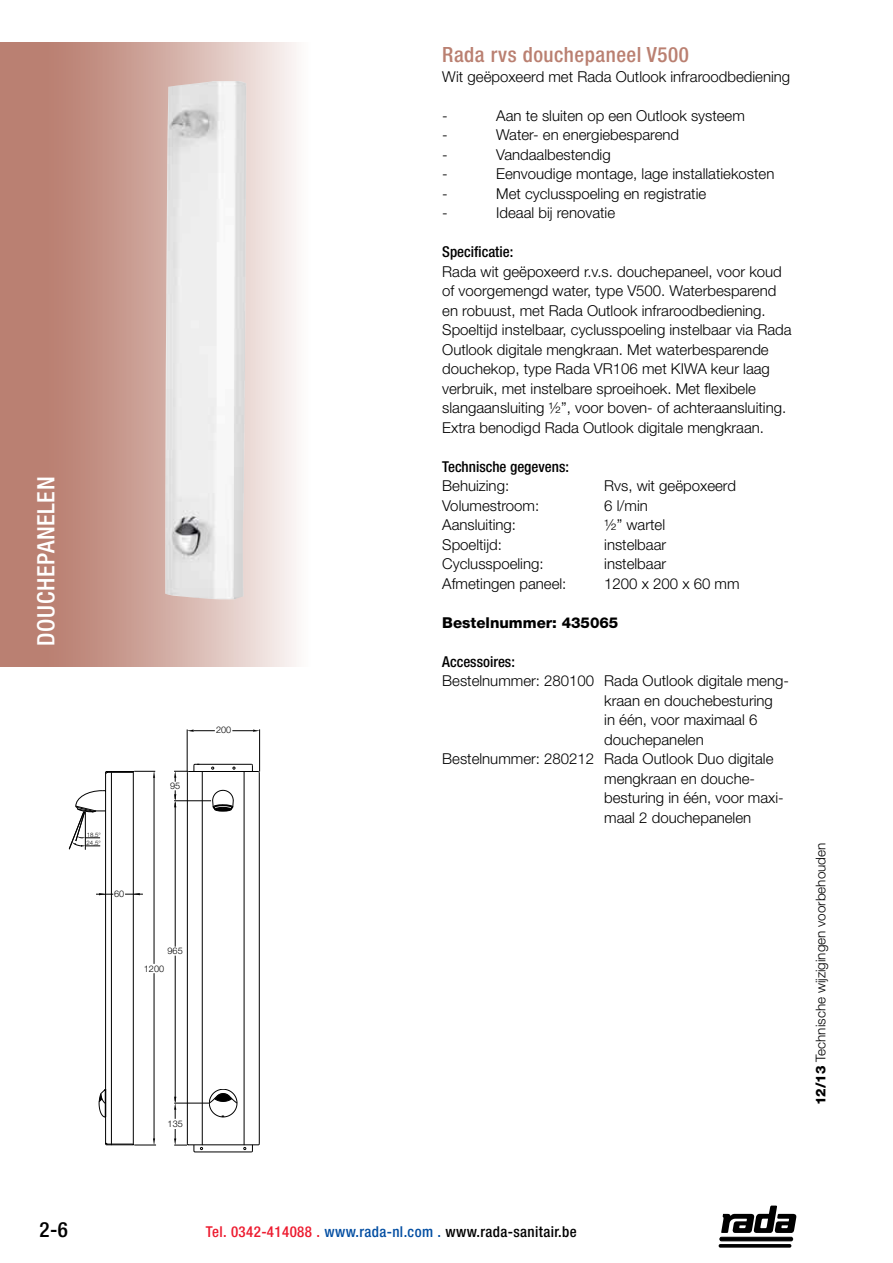
<style>
.page{position:relative;width:893px;height:1263px;background:#fff}
.page>*{position:absolute;margin:0;border:0;box-sizing:border-box;transform-origin:0 0}
.t1{font:500 condensed 24px "Helvetica Neue LT Std";letter-spacing:.025em;color:#fff}
.t2{font:500 condensed 21px "Helvetica Neue LT Std";letter-spacing:.025em;color:#ba8071}
.t3{font:500 condensed 21px "Helvetica Neue LT Std";color:#000}
.t4{font:300 15px/19.5px "Helvetica Neue LT Std";color:#000}
.t5{font:500 condensed 15px "Helvetica Neue LT Std";letter-spacing:.025em;color:#000}
.t6{font:500 condensed 15px "Helvetica Neue LT Std";color:#000}
.t7{font:800 15px "Helvetica Neue LT Std";color:#000}
.t8{font:300 13.5px "Helvetica Neue LT Std";color:#000}
.t9{font:300 9.15px "Helvetica Neue LT Std";color:#000}
.t10{font:300 6.15px/8.2px "Helvetica Neue LT Std";color:#000}
.s1{font-weight:800}
.s2{color:#ed1b2f}
.s3{color:#034ea2}
</style>
<div class="page">
<svg style="left:0;top:43px;width:297px;height:623px;background:#cda49a"></svg>
<div style="left:720px;top:1237px;width:73px;height:4px;background:#080808;border:1px solid #000;border-radius:2px"></div>
<hr style="left:719px;top:1244px;width:72px;height:3px;background:#000;border-radius:2px">
<svg style="left:721px;top:1205px;width:75px;height:28px"></svg>
<img style="left:165px;top:81px;width:81px;height:518px">
<hr style="left:259px;top:729px;width:1px;height:42px;background:#000">
<hr style="left:187px;top:729px;width:1px;height:43px;background:#000">
<svg style="left:187px;top:730px;width:28px;height:2px"></svg>
<svg style="left:232px;top:730px;width:28px;height:2px"></svg>
<hr style="left:195px;top:1152px;width:56px;height:1px;background:#000">
<svg style="left:174px;top:764px;width:86px;height:388px"></svg>
<svg style="left:69px;top:771px;width:87px;height:375px"></svg>
<hr style="left:111px;top:772px;width:1px;height:373px;background:#000">
<h1 class="t1" style="left:32px;top:646px;width:170px;rotate:-90deg">DOUCHEPANELEN</h1>
<p class="t10" style="left:87px;top:830px;width:16px">18,5°<br>24,5°</p>
<p class="t9" style="left:114px;top:888px;width:12px">60</p>
<p class="t9" style="left:170px;top:780px;width:12px">95</p>
<p class="t9" style="left:168px;top:945px;width:17px">965</p>
<p class="t9" style="left:144px;top:963px;width:22px">1200</p>
<p class="t9" style="left:216px;top:724px;width:17px">200</p>
<p class="t9" style="left:168px;top:1118px;width:17px">135</p>
<h2 class="t2" style="left:442px;top:42px;width:248px">Rada rvs douchepaneel V500</h2>
<p class="t4" style="left:442px;top:66px;width:349px">Wit geëpoxeerd met Rada Outlook infraroodbediening</p>
<p class="t4" style="left:442px;top:105px;width:7px">-</p>
<p class="t4" style="left:496px;top:105px;width:250px">Aan te sluiten op een Outlook systeem</p>
<p class="t4" style="left:442px;top:125px;width:7px">-</p>
<p class="t4" style="left:496px;top:125px;width:184px">Water- en energiebesparend</p>
<p class="t4" style="left:442px;top:144px;width:7px">-</p>
<p class="t4" style="left:496px;top:144px;width:116px">Vandaalbestendig</p>
<p class="t4" style="left:442px;top:164px;width:7px">-</p>
<p class="t4" style="left:496px;top:164px;width:280px">Eenvoudige montage, lage installatiekosten</p>
<p class="t4" style="left:442px;top:183px;width:7px">-</p>
<p class="t4" style="left:496px;top:183px;width:212px">Met cyclusspoeling en registratie</p>
<p class="t4" style="left:442px;top:203px;width:7px">-</p>
<p class="t4" style="left:496px;top:203px;width:120px">Ideaal bij renovatie</p>
<p class="t6" style="left:442px;top:243px;width:73px">Specificatie:</p>
<p class="t4" style="left:442px;top:261px;width:351px">Rada wit geëpoxeerd r.v.s. douchepaneel, voor koud of voorgemengd water, type V500. Waterbesparend en robuust, met Rada Outlook infraroodbediening.<br>Spoeltijd instelbaar, cyclusspoeling instelbaar via Rada Outlook digitale mengkraan. Met waterbesparende douchekop, type Rada VR106 met KIWA keur laag verbruik, met instelbare sproeihoek. Met flexibele slangaansluiting ½”, voor boven- of achteraansluiting.<br>Extra benodigd Rada Outlook digitale mengkraan.</p>
<p class="t6" style="left:442px;top:457px;width:128px">Technische gegevens:</p>
<p class="t4" style="left:442px;top:476px;width:68px">Behuizing:</p>
<p class="t4" style="left:604px;top:476px;width:133px">Rvs, wit geëpoxeerd</p>
<p class="t4" style="left:442px;top:495px;width:99px">Volumestroom:</p>
<p class="t4" style="left:604px;top:495px;width:45px">6 l/min</p>
<p class="t4" style="left:442px;top:515px;width:75px">Aansluiting:</p>
<p class="t4" style="left:604px;top:515px;width:62px">½” wartel</p>
<p class="t4" style="left:442px;top:534px;width:61px">Spoeltijd:</p>
<p class="t4" style="left:604px;top:534px;width:63px">instelbaar</p>
<p class="t4" style="left:442px;top:554px;width:103px">Cyclusspoeling:</p>
<p class="t4" style="left:604px;top:554px;width:63px">instelbaar</p>
<p class="t4" style="left:442px;top:573px;width:126px">Afmetingen paneel:</p>
<p class="t4" style="left:604px;top:573px;width:137px">1200 x 200 x 60 mm</p>
<p class="t7" style="left:442px;top:613px;width:178px">Bestelnummer: 435065</p>
<p class="t6" style="left:442px;top:652px;width:74px">Accessoires:</p>
<p class="t4" style="left:442px;top:671px;width:348px">Bestelnummer: 280100 Rada Outlook digitale meng-</p>
<p class="t4" style="left:604px;top:690px;width:170px">kraan en douchebesturing</p>
<p class="t4" style="left:604px;top:710px;width:155px">in één, voor maximaal 6</p>
<p class="t4" style="left:604px;top:729px;width:101px">douchepanelen</p>
<p class="t4" style="left:442px;top:749px;width:333px">Bestelnummer: 280212 Rada Outlook Duo digitale</p>
<p class="t4" style="left:604px;top:768px;width:152px">mengkraan en douche-</p>
<p class="t4" style="left:604px;top:788px;width:181px">besturing in één, voor maxi-</p>
<p class="t4" style="left:604px;top:807px;width:148px">maal 2 douchepanelen</p>
<p class="t8" style="left:812px;top:1105px;width:264px;rotate:-90deg"><span class="s1">12/13</span> Technische wijzigingen voorbehouden</p>
<h2 class="t3" style="left:39px;top:1217px;width:30px">2-6</h2>
<p class="t5" style="left:206px;top:1223px;width:372px"><span class="s2">Tel. 0342-414088 .</span> <span class="s3">www.rada-nl.com .</span> www.rada-sanitair.be</p>
</div>
